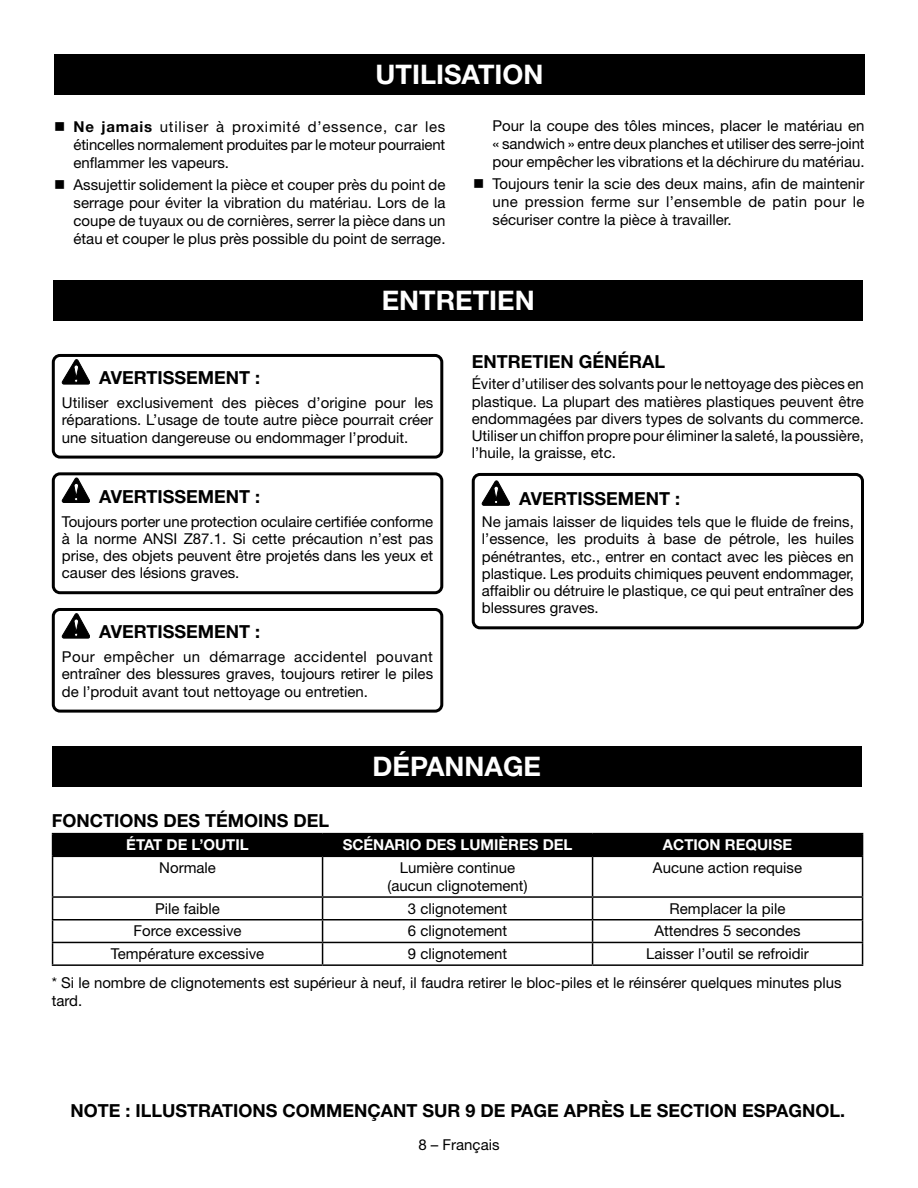
<style>
.page{position:relative;width:918px;height:1188px;background:#fff}
.page>*{position:absolute;margin:0;border:0;box-sizing:border-box;transform-origin:0 0}
.HEADING{font:700 27px "Helvetica Neue LT Std";color:#fff}
.Body_text{font:700 18px "Helvetica Neue LT Std";color:#000}
.Warning{font:700 18px "Helvetica Neue LT Std";color:#000}
.Heading_2_no_space{font:700 18px "Helvetica Neue LT Std";color:#000}
.Heading_2{font:700 18px "Helvetica Neue LT Std";color:#000}
.Warning_text{font:15px/17.2px "Helvetica Neue LT Std";color:#000;text-align:justify}
.Body_text-2{font:15px/17.2px "Helvetica Neue LT Std";color:#000;text-align:justify}
.Chart_Text{font:15px/18px "Helvetica Neue LT Std";color:#000;text-align:center}
.Heading_2_no_space-2{font:15px/18px "Helvetica Neue LT Std";color:#000}
.Chart_Header{font:700 15px "Helvetica Neue LT Std";color:#fff}
.s1{font-weight:700}
</style>
<div class="page">
<div style="left:55px;top:54px;width:810px;height:40px;background:#000"></div>
<div style="left:53px;top:280px;width:810px;height:41px;background:#000"></div>
<div style="left:472px;top:473px;width:392px;height:156px;border:3px solid #000;border-radius:7px"></div>
<svg style="left:482px;top:481px;width:28px;height:24px"></svg>
<div style="left:52px;top:354px;width:391px;height:105px;border:3px solid #000;border-radius:7px"></div>
<div style="left:52px;top:472px;width:391px;height:122px;border:3px solid #000;border-radius:7px"></div>
<div style="left:52px;top:608px;width:391px;height:105px;border:3px solid #000;border-radius:7px"></div>
<svg style="left:62px;top:359px;width:28px;height:25px"></svg>
<svg style="left:62px;top:478px;width:28px;height:25px"></svg>
<svg style="left:62px;top:613px;width:28px;height:25px"></svg>
<div style="left:52px;top:747px;width:810px;height:40px;background:#000"></div>
<hr style="left:52px;top:833px;width:271px;height:1px;background:#000">
<hr style="left:323px;top:833px;width:270px;height:1px;background:#000">
<hr style="left:593px;top:833px;width:270px;height:1px;background:#000">
<div style="left:52px;top:834px;width:811px;height:22px;background:#000"></div>
<hr style="left:52px;top:856px;width:271px;height:1px;background:#000">
<hr style="left:52px;top:857px;width:1px;height:39px;background:#000">
<hr style="left:323px;top:856px;width:270px;height:1px;background:#000">
<hr style="left:322px;top:857px;width:1px;height:39px;background:#000">
<hr style="left:593px;top:856px;width:270px;height:1px;background:#000">
<hr style="left:592px;top:857px;width:1px;height:39px;background:#000">
<hr style="left:862px;top:857px;width:1px;height:39px;background:#000">
<hr style="left:52px;top:896px;width:271px;height:2px;background:#000">
<hr style="left:323px;top:896px;width:270px;height:2px;background:#000">
<hr style="left:593px;top:896px;width:270px;height:2px;background:#000">
<hr style="left:52px;top:919px;width:271px;height:2px;background:#000">
<hr style="left:323px;top:919px;width:270px;height:2px;background:#000">
<hr style="left:593px;top:919px;width:270px;height:2px;background:#000">
<hr style="left:52px;top:942px;width:271px;height:1px;background:#000">
<svg style="left:52px;top:898px;width:1px;height:66px"></svg>
<hr style="left:323px;top:942px;width:270px;height:1px;background:#000">
<svg style="left:322px;top:898px;width:1px;height:66px"></svg>
<hr style="left:593px;top:942px;width:270px;height:1px;background:#000">
<svg style="left:592px;top:898px;width:1px;height:66px"></svg>
<svg style="left:862px;top:898px;width:1px;height:66px"></svg>
<hr style="left:52px;top:964px;width:271px;height:2px;background:#000">
<hr style="left:323px;top:964px;width:270px;height:2px;background:#000">
<hr style="left:593px;top:964px;width:270px;height:2px;background:#000">
<p class="HEADING" style="left:376px;top:57px;width:169px">UTILISATION</p>
<p class="Warning_text" style="left:74px;top:117px;width:373px;line-height:18px"><span class="s1">Ne jamais</span> utiliser à proximité d’essence, car les étincelles normalement produites par le moteur pourraient enflammer les vapeurs.</p>
<p class="Warning_text" style="left:74px;top:175px;width:374px;line-height:18px">Assujettir solidement la pièce et couper près du point de serrage pour éviter la vibration du matériau. Lors de la coupe de tuyaux ou de cornières, serrer la pièce dans un étau et couper le plus près possible du point de serrage.</p>
<p class="Warning_text" style="left:493px;top:116px;width:374px;line-height:18px">Pour la coupe des tôles minces, placer le matériau en « sandwich » entre deux planches et utiliser des serre-joint pour empêcher les vibrations et la déchirure du matériau.</p>
<p class="Warning_text" style="left:493px;top:175px;width:374px;line-height:18px">Toujours tenir la scie des deux mains, afin de maintenir une pression ferme sur l’ensemble de patin pour le sécuriser contre la pièce à travailler.</p>
<p class="HEADING" style="left:382px;top:284px;width:154px">ENTRETIEN</p>
<p class="Warning" style="left:99px;top:367px;width:162px">AVERTISSEMENT :</p>
<p class="Warning_text" style="left:62px;top:394px;width:373px">Utiliser exclusivement des pièces d’origine pour les réparations. L’usage de toute autre pièce pourrait créer une situation dangereuse ou endommager l’produit.</p>
<p class="Warning" style="left:99px;top:485px;width:162px">AVERTISSEMENT :</p>
<p class="Warning_text" style="left:62px;top:512px;width:373px">Toujours porter une protection oculaire certifiée conforme à la norme ANSI Z87.1. Si cette précaution n’est pas prise, des objets peuvent être projetés dans les yeux et causer des lésions graves.</p>
<p class="Warning" style="left:99px;top:621px;width:162px">AVERTISSEMENT :</p>
<p class="Warning_text" style="left:62px;top:648px;width:373px">Pour empêcher un démarrage accidentel pouvant entraîner des blessures graves, toujours retirer le piles de l’produit avant tout nettoyage ou entretien.</p>
<p class="Heading_2" style="left:472px;top:350px;width:195px">ENTRETIEN GÉNÉRAL</p>
<p class="Body_text-2" style="left:472px;top:375px;width:394px">Éviter d’utiliser des solvants pour le nettoyage des pièces en plastique. La plupart des matières plastiques peuvent être endommagées par divers types de solvants du commerce.<br>Utiliser un chiffon propre pour éliminer la saleté, la poussière, l’huile, la graisse, etc.</p>
<p class="Warning" style="left:519px;top:488px;width:162px">AVERTISSEMENT :</p>
<p class="Warning_text" style="left:482px;top:513px;width:374px">Ne jamais laisser de liquides tels que le fluide de freins, l’essence, les produits à base de pétrole, les huiles pénétrantes, etc., entrer en contact avec les pièces en plastique. Les produits chimiques peuvent endommager, affaiblir ou détruire le plastique, ce qui peut entraîner des blessures graves.</p>
<p class="HEADING" style="left:373px;top:750px;width:170px">DÉPANNAGE</p>
<p class="Heading_2_no_space" style="left:52px;top:809px;width:279px">FONCTIONS DES TÉMOINS DEL</p>
<p class="Chart_Header" style="left:126px;top:836px;width:124px">ÉTAT DE L’OUTIL</p>
<p class="Chart_Header" style="left:343px;top:836px;width:231px">SCÉNARIO DES LUMIÈRES DEL</p>
<p class="Chart_Header" style="left:663px;top:836px;width:131px">ACTION REQUISE</p>
<p class="Chart_Text" style="left:159px;top:858px;width:58px">Normale</p>
<p class="Chart_Text" style="left:388px;top:858px;width:142px">Lumière continue (aucun clignotement)</p>
<p class="Chart_Text" style="left:653px;top:858px;width:151px">Aucune action requise</p>
<p class="Chart_Text" style="left:155px;top:899px;width:66px">Pile faible</p>
<p class="Chart_Text" style="left:408px;top:899px;width:101px">3 clignotement</p>
<p class="Chart_Text" style="left:670px;top:899px;width:117px">Remplacer la pile</p>
<p class="Chart_Text" style="left:134px;top:922px;width:110px">Force excessive</p>
<p class="Chart_Text" style="left:408px;top:922px;width:101px">6 clignotement</p>
<p class="Chart_Text" style="left:654px;top:922px;width:148px">Attendres 5 secondes</p>
<p class="Chart_Text" style="left:111px;top:944px;width:155px">Température excessive</p>
<p class="Chart_Text" style="left:408px;top:944px;width:101px">9 clignotement</p>
<p class="Chart_Text" style="left:646px;top:944px;width:164px">Laisser l’outil se refroidir</p>
<p class="Heading_2_no_space-2" style="left:52px;top:974px;width:791px">* Si le nombre de clignotements est supérieur à neuf, il faudra retirer le bloc-piles et le réinsérer quelques minutes plus tard.</p>
<p class="Body_text" style="left:71px;top:1099px;width:776px">NOTE : ILLUSTRATIONS COMMENÇANT SUR 9 DE PAGE APRÈS LE SECTION ESPAGNOL.</p>
<p class="Warning_text" style="left:418px;top:1135px;width:83px">8 – Français</p>
</div>
